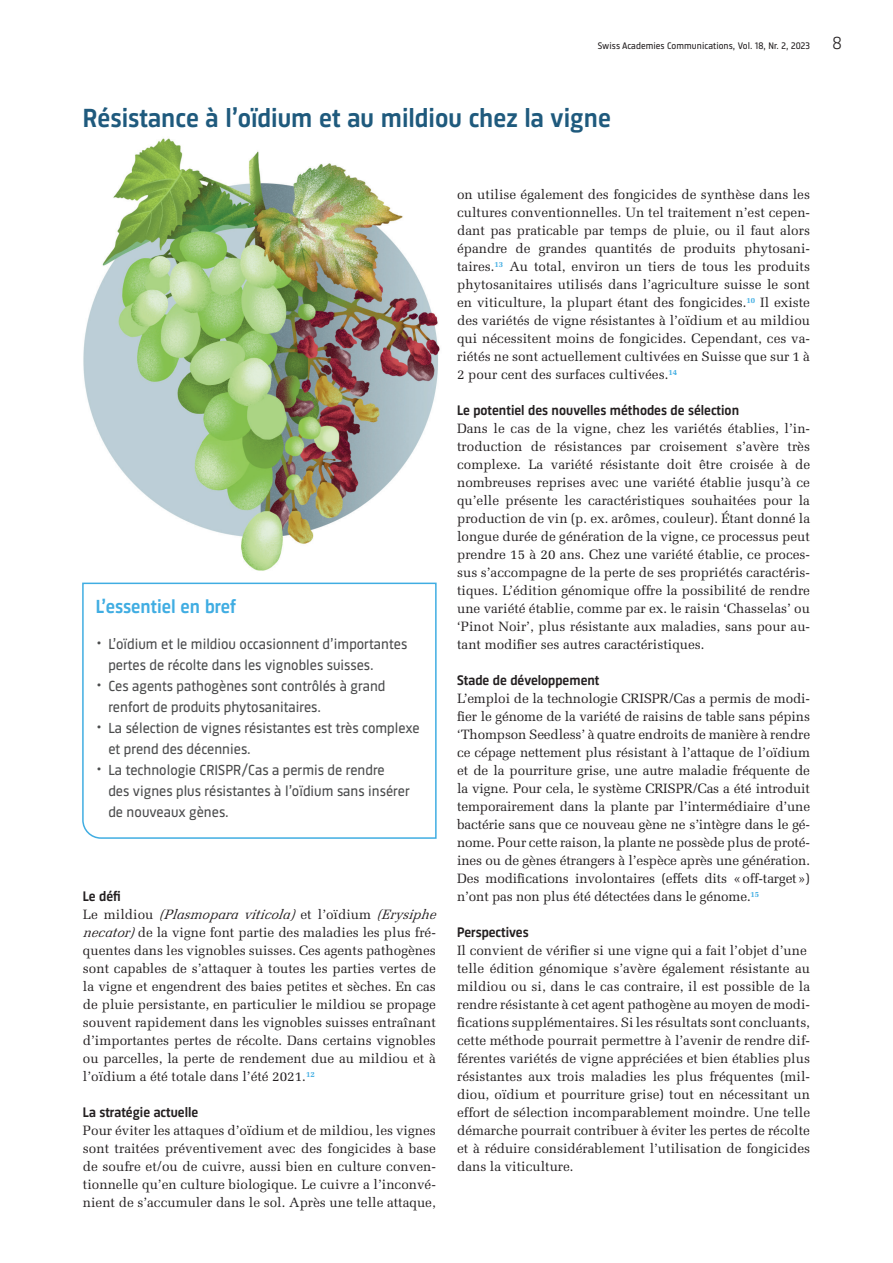
<style>
.page{position:relative;width:893px;height:1263px;background:#fff}
.page>*{position:absolute;margin:0;border:0;box-sizing:border-box;transform-origin:0 0}
.t1{font:500 27px "Sinews Sans Pro";color:#1f5a7d}
.t2{font:500 19.5px "Sinews Sans Pro";color:#40ade2}
.t3{font:300 18px "Sinews Sans Pro";color:#231f20}
.t4{font:15px "Sinews Sans Pro";color:#4b4c4d}
.t5{font:500 14.25px "Sinews Sans Pro";color:#231f20}
.t6{font:13.5px/18px "Melior LT Pro";color:#231f20;text-align:justify}
.t7{font:9.75px "Sinews Sans Pro";letter-spacing:.005em;color:#231f20}
.s1{font-family:"Melior LT Pro";font-size:24px}
.s2{font-style:italic}
</style>
<div class="page">
<svg style="left:82px;top:582px;width:355px;height:257px"></svg>
<img style="left:83px;top:138px;width:357px;height:433px">
<p class="t7" style="left:598px;top:39px;width:214px">Swiss Academies Communications, Vol. 18, Nr. 2, 2023</p>
<h3 class="t3" style="left:833px;top:30px;width:11px">8</h3>
<h1 class="t1" style="left:83px;top:98px;width:529px">Résistance à l’oïdium et au mildiou chez la vigne</h1>
<h2 class="t2" style="left:96px;top:592px;width:142px">L’essentiel en bref</h2>
<p class="t4" style="left:96px;top:633px;width:313px"><span class="s1">·</span> L’oïdium et le mildiou occasionnent d’importantes</p>
<p class="t4" style="left:108px;top:654px;width:267px">pertes de récolte dans les vignobles suisses.</p>
<p class="t4" style="left:96px;top:675px;width:291px"><span class="s1">·</span> Ces agents pathogènes sont contrôlés à grand</p>
<p class="t4" style="left:108px;top:696px;width:214px">renfort de produits phytosanitaires.</p>
<p class="t4" style="left:96px;top:717px;width:326px"><span class="s1">·</span> La sélection de vignes résistantes est très complexe</p>
<p class="t4" style="left:108px;top:738px;width:144px">et prend des décennies.</p>
<p class="t4" style="left:96px;top:759px;width:291px"><span class="s1">·</span> La technologie CRISPR/Cas a permis de rendre</p>
<p class="t4" style="left:108px;top:780px;width:303px">des vignes plus résistantes à l’oïdium sans insérer</p>
<p class="t4" style="left:108px;top:801px;width:122px">de nouveaux gènes.</p>
<p class="t5" style="left:83px;top:886px;width:39px">Le défi</p>
<p class="t6" style="left:83px;top:906px;width:354px">Le mildiou <span class="s2">(Plasmopara viticola)</span> et l’oïdium <span class="s2">(Erysiphe necator)</span> de la vigne font partie des maladies les plus fré&shy;quentes dans les vignobles suisses. Ces agents pathogènes sont capables de s’attaquer à toutes les parties vertes de la vigne et engendrent des baies petites et sèches. En cas de pluie persistante, en particulier le mildiou se propage souvent rapidement dans les vignobles suisses entraînant d’importantes pertes de récolte. Dans certains vignobles ou parcelles, la perte de rendement due au mildiou et à l’oïdium a été totale dans l’été 2021.<sup>12</sup></p>
<p class="t5" style="left:83px;top:1102px;width:117px">La stratégie actuelle</p>
<p class="t6" style="left:83px;top:1122px;width:354px">Pour éviter les attaques d’oïdium et de mildiou, les vignes sont traitées préventivement avec des fongicides à base de soufre et/ou de cuivre, aussi bien en culture conven&shy;tionnelle qu’en culture biologique. Le cuivre a l’inconvé&shy;nient de s’accumuler dans le sol. Après une telle attaque,</p>
<p class="t6" style="left:457px;top:186px;width:354px">on utilise également des fongicides de synthèse dans les cultures conventionnelles. Un tel traitement n’est cepen&shy;dant pas praticable par temps de pluie, ou il faut alors épandre de grandes quantités de produits phytosani&shy;taires.<sup>13</sup> Au total, environ un tiers de tous les produits phytosanitaires utilisés dans l’agriculture suisse le sont en viticulture, la plupart étant des fongicides.<sup>10</sup> Il existe des variétés de vigne résistantes à l’oïdium et au mildiou qui nécessitent moins de fongicides. Cependant, ces va&shy;riétés ne sont actuellement cultivées en Suisse que sur 1 à 2 pour cent des surfaces cultivées.<sup>14</sup></p>
<p class="t5" style="left:457px;top:400px;width:284px">Le potentiel des nouvelles méthodes de sélection</p>
<p class="t6" style="left:457px;top:420px;width:354px">Dans le cas de la vigne, chez les variétés établies, l’in&shy;troduction de résistances par croisement s’avère très complexe. La variété résistante doit être croisée à de nombreuses reprises avec une variété établie jusqu’à ce qu’elle présente les caractéristiques souhaitées pour la production de vin (p. ex. arômes, couleur). Étant donné la longue durée de génération de la vigne, ce processus peut prendre 15 à 20 ans. Chez une variété établie, ce proces&shy;sus s’accompagne de la perte de ses propriétés caractéris&shy;tiques. L’édition génomique offre la possibilité de rendre une variété établie, comme par ex. le raisin ‘Chasselas’ ou ‘Pinot Noir’, plus résistante aux maladies, sans pour au&shy;tant modifier ses autres caractéristiques.</p>
<p class="t5" style="left:457px;top:670px;width:144px">Stade de développement</p>
<p class="t6" style="left:457px;top:690px;width:354px">L’emploi de la technologie CRISPR/Cas a permis de modi&shy;fier le génome de la variété de raisins de table sans pépins ‘Thompson Seedless’ à quatre endroits de manière à rendre ce cépage nettement plus résistant à l’attaque de l’oïdium et de la pourriture grise, une autre maladie fréquente de la vigne. Pour cela, le système CRISPR/Cas a été introduit temporairement dans la plante par l’intermédiaire d’une bactérie sans que ce nouveau gène ne s’intègre dans le gé&shy;nome. Pour cette raison, la plante ne possède plus de proté&shy;ines ou de gènes étrangers à l’espèce après une génération.<br>Des modifications involontaires (effets dits «off-target») n’ont pas non plus été détectées dans le génome.<sup>15</sup></p>
<p class="t5" style="left:457px;top:922px;width:73px">Perspectives</p>
<p class="t6" style="left:457px;top:942px;width:354px;text-align:left">Il convient de vérifier si une vigne qui a fait l’objet d’une telle édition génomique s’avère également résistante au mildiou ou si, dans le cas contraire, il est possible de la rendre résistante à cet agent pathogène au moyen de modi&shy;fications supplémentaires. Si les résultats sont concluants, cette méthode pourrait permettre à l’avenir de rendre dif&shy;férentes variétés de vigne appréciées et bien établies plus résistantes aux trois maladies les plus fréquentes (mil&shy;diou, oïdium et pourriture grise) tout en nécessitant un effort de sélection incomparablement moindre. Une telle démarche pourrait contribuer à éviter les pertes de récolte et à réduire considérablement l’utilisation de fongicides dans la viticulture.</p>
</div>
